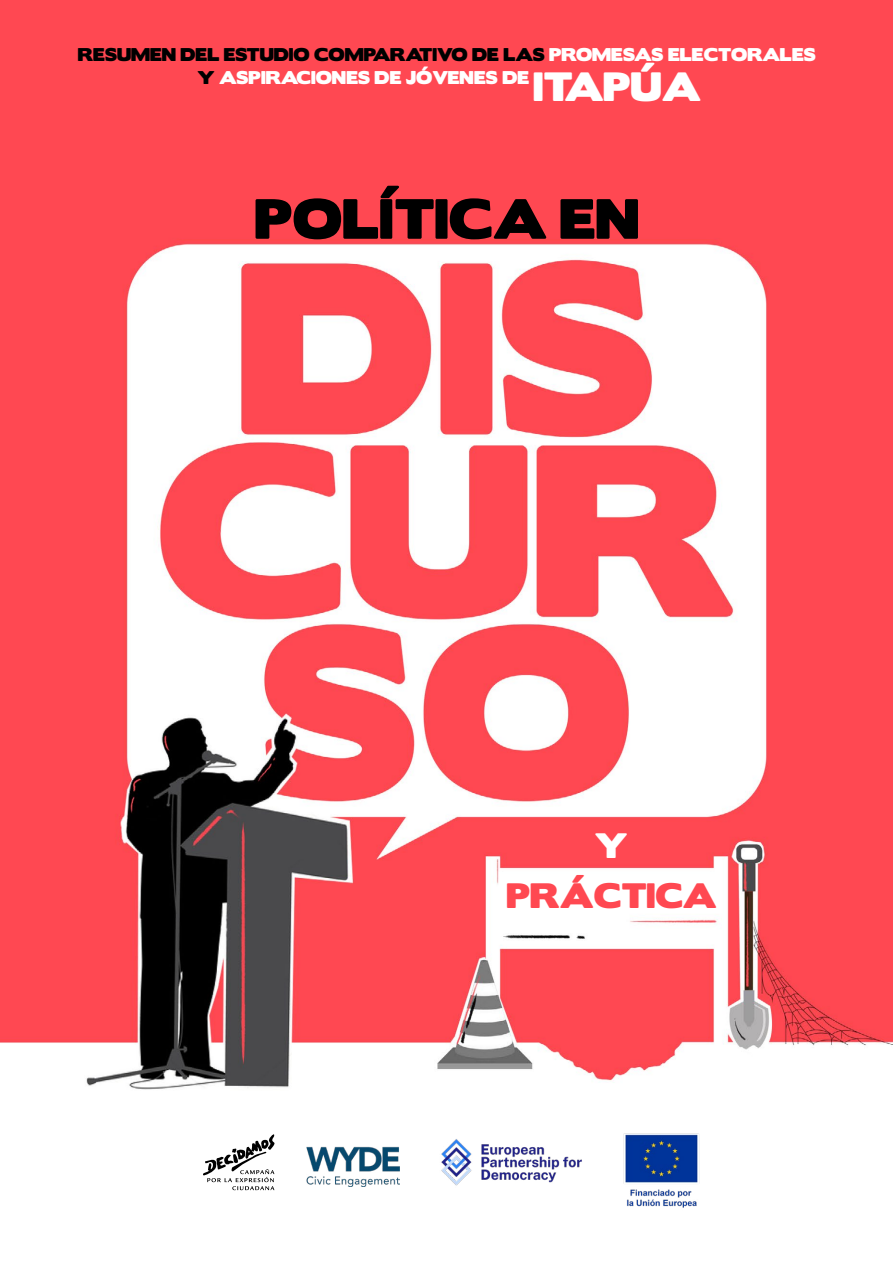
<style>
.page{position:relative;width:893px;height:1263px;background:#fff}
.page>*{position:absolute;margin:0;border:0;box-sizing:border-box;transform-origin:0 0}
.t1{font:50.55px "Boris Black Bloxx";color:#000}
.t2{font:36.45px "Boris Black Bloxx";color:#fff}
.t3{font:31.5px "Boris Black Bloxx";color:#ff4851}
.t4{font:31.5px "Boris Black Bloxx";color:#fff}
.t5{font:16.5px/22.8px "Boris Black Bloxx";color:#fff}
.s1{color:#000}
</style>
<div class="page">
<img style="left:0;top:0;width:893px;height:1090px">
<img style="left:441px;top:1139px;width:141px;height:47px">
<img style="left:623px;top:1133px;width:76px;height:75px">
<img style="left:306px;top:1146px;width:93px;height:40px">
<svg style="left:203px;top:1134px;width:72px;height:56px"></svg>
<p class="t5" style="left:198px;top:44px;width:620px;text-indent:-120px"><span class="s1">RESUMEN DEL ESTUDIO COMPARATIVO DE LAS</span> PROMESAS ELECTORALES<br><span class="s1">Y</span> ASPIRACIONES DE JÓVENES DE</p>
<h2 class="t2" style="left:533px;top:59px;width:169px">ITAPÚA</h2>
<h1 class="t1" style="left:254px;top:181px;width:386px">POLÍTICA EN</h1>
<h3 class="t4" style="left:595px;top:821px;width:34px">Y</h3>
<h3 class="t3" style="left:506px;top:871px;width:211px">PRÁCTICA</h3>
</div>
